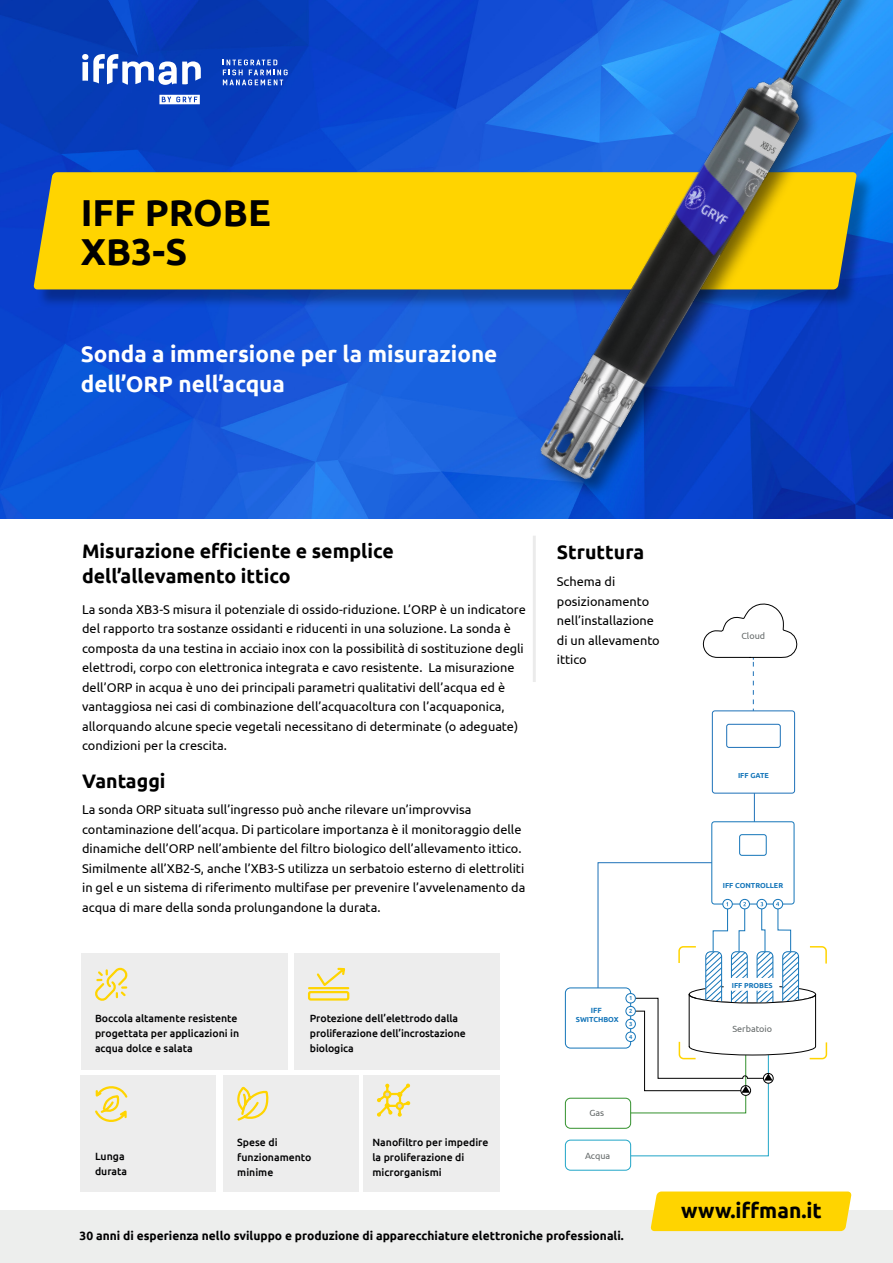
<style>
.page{position:relative;width:893px;height:1263px;background:#fff}
.page>*{position:absolute;margin:0;border:0;box-sizing:border-box;transform-origin:0 0}
.t1{font:700 37.5px "Ubuntu";color:#000}
.t2{font:700 22.5px "Ubuntu";color:#fff}
.t3{font:700 21px "Ubuntu";color:#000}
.t4{font:700 19.5px "Ubuntu";color:#000}
.t5{font:12.75px/19.5px "Ubuntu";color:#000}
.t6{font:700 12px "Ubuntu";color:#000001}
.t7{font:500 10.5px/15px "Ubuntu";color:#000001}
.t8{font:9px "Ubuntu";color:#656a6a}
.t9{font:500 7.95px "Ubuntu";color:#706f6f}
.t10{font:700 7.5px "Ubuntu";color:#1475b9}
.t11{font:700 7.2px "Ubuntu";color:#1475b9}
.t12{font:500 7.2px "Ubuntu";color:#706f6f}
.t13{font:500 5.85px/12.8px "Ubuntu";color:#1475b9;text-align:justify}
</style>
<div class="page">
<img style="left:0;top:0;width:499px;height:518px">
<div style="left:37px;top:174px;width:838px;height:134px;background:#000;opacity:.3"></div>
<div style="left:32px;top:172px;width:467px;height:117px;background:#ffd400"></div>
<div style="left:565px;top:1098px;width:66px;height:30px;border:1px solid #33912d;border-radius:5px"></div>
<div style="left:565px;top:987px;width:66px;height:61px;border:1px solid #1475b9;border-radius:5px"></div>
<div style="left:565px;top:1140px;width:66px;height:30px;border:1px solid #20a5c7;border-radius:5px"></div>
<svg style="left:702px;top:603px;width:96px;height:190px"></svg>
<svg style="left:598px;top:793px;width:230px;height:363px"></svg>
<div style="left:724px;top:978px;width:55px;height:13px;background:#fff;border-radius:2px"></div>
<div style="left:731px;top:632px;width:45px;height:7px;background:#fff"></div>
<div style="left:730px;top:1025px;width:45px;height:7px;background:#fff"></div>
<hr style="left:533px;top:536px;width:3px;height:146px;background:#000">
<div style="left:363px;top:1075px;width:136px;height:117px;background:#ededed"></div>
<div style="left:81px;top:1075px;width:135px;height:117px;background:#ededed"></div>
<div style="left:81px;top:953px;width:206px;height:116px;background:#ededed"></div>
<div style="left:294px;top:953px;width:205px;height:116px;background:#ededed"></div>
<div style="left:223px;top:1075px;width:135px;height:117px;background:#ededed"></div>
<svg style="left:95px;top:967px;width:33px;height:34px"></svg>
<svg style="left:237px;top:1088px;width:32px;height:33px"></svg>
<svg style="left:307px;top:967px;width:43px;height:34px"></svg>
<svg style="left:377px;top:1083px;width:34px;height:34px"></svg>
<svg style="left:95px;top:1086px;width:33px;height:36px"></svg>
<div style="left:587px;top:1109px;width:19px;height:8px;background:#fff"></div>
<div style="left:579px;top:1152px;width:38px;height:7px;background:#fff"></div>
<div style="left:0;top:1211px;width:893px;height:52px;background:#edeeed"></div>
<div style="left:650px;top:1191px;width:202px;height:40px;background:#ffd400"></div>
<img style="left:499px;top:0;width:394px;height:519px">
<svg style="left:159px;top:95px;width:41px;height:9px"></svg>
<svg style="left:82px;top:54px;width:119px;height:31px"></svg>
<svg style="left:223px;top:60px;width:65px;height:25px;background:#4069c9"></svg>
<p class="t1" style="left:81px;top:190px;width:191px">IFF PROBE</p>
<p class="t1" style="left:81px;top:229px;width:108px">XB3-S</p>
<p class="t2" style="left:81px;top:340px;width:418px">Sonda a immersione per la misurazione</p>
<p class="t2" style="left:81px;top:370px;width:206px">dell’ORP nell’acqua</p>
<p class="t4" style="left:82px;top:539px;width:313px">Misurazione efficiente e semplice</p>
<p class="t4" style="left:82px;top:564px;width:210px">dell’allevamento ittico</p>
<p class="t5" style="left:82px;top:599px;width:445px">La sonda XB3-S misura il potenziale di ossido-riduzione. L’ORP è un indicatore del rapporto tra sostanze ossidanti e riducenti in una soluzione. La sonda è composta da una testina in acciaio inox con la possibilità di sostituzione degli elettrodi, corpo con elettronica integrata e cavo resistente. La misurazione dell’ORP in acqua è uno dei principali parametri qualitativi dell’acqua ed è vantaggiosa nei casi di combinazione dell’acquacoltura con l’acquaponica, allorquando alcune specie vegetali necessitano di determinate (o adeguate) condizioni per la crescita.</p>
<p class="t4" style="left:82px;top:769px;width:85px">Vantaggi</p>
<p class="t5" style="left:82px;top:799px;width:391px">La sonda ORP situata sull’ingresso può anche rilevare un’improvvisa</p>
<p class="t5" style="left:82px;top:819px;width:445px">contaminazione dell’acqua. Di particolare importanza è il monitoraggio delle dinamiche dell’ORP nell’ambiente del filtro biologico dell’allevamento ittico.<br>Similmente all’XB2-S, anche l’XB3-S utilizza un serbatoio esterno di elettroliti in gel e un sistema di riferimento multifase per prevenire l’avvelenamento da acqua di mare della sonda prolungandone la durata.</p>
<p class="t4" style="left:557px;top:540px;width:89px">Struttura</p>
<p class="t5" style="left:557px;top:571px;width:60px">Schema di</p>
<p class="t5" style="left:557px;top:591px;width:104px">posizionamento nell’installazione di un allevamento ittico</p>
<p class="t8" style="left:741px;top:631px;width:25px">Cloud</p>
<p class="t9" style="left:740px;top:632px;width:28px">CLOUD</p>
<p class="t11" style="left:738px;top:771px;width:32px">IFF GATE</p>
<p class="t11" style="left:723px;top:881px;width:62px">IFF CONTROLLER</p>
<p class="t7" style="left:95px;top:1011px;width:146px">Boccola altamente resistente progettata per applicazioni in acqua dolce e salata</p>
<p class="t7" style="left:310px;top:1011px;width:158px">Protezione dell’elettrodo dalla proliferazione dell’incrostazione biologica</p>
<p class="t7" style="left:95px;top:1148px;width:31px">Lunga</p>
<p class="t7" style="left:95px;top:1163px;width:34px">durata</p>
<p class="t7" style="left:237px;top:1134px;width:42px">Spese di</p>
<p class="t7" style="left:237px;top:1149px;width:76px">funzionamento minime</p>
<p class="t7" style="left:372px;top:1134px;width:117px">Nanofiltro per impedire la proliferazione di microrganismi</p>
<p class="t10" style="left:591px;top:1006px;width:12px">IFF</p>
<p class="t11" style="left:576px;top:1015px;width:44px">SWITCHBOX</p>
<p class="t13" style="left:629px;top:991px;width:5px">1<br>2<br>3<br>4</p>
<p class="t8" style="left:589px;top:1107px;width:16px">Gas</p>
<p class="t8" style="left:585px;top:1150px;width:27px">Acqua</p>
<p class="t12" style="left:590px;top:1109px;width:15px">GAS</p>
<p class="t12" style="left:584px;top:1151px;width:26px">WATER</p>
<p class="t6" style="left:80px;top:1229px;width:546px">30 anni di esperienza nello sviluppo e produzione di apparecchiature elettroniche professionali.</p>
<p class="t11" style="left:732px;top:981px;width:42px">IFF PROBES</p>
<p class="t8" style="left:732px;top:1023px;width:41px">Serbatoio</p>
<p class="t12" style="left:744px;top:1025px;width:20px">TANK</p>
<p class="t3" style="left:681px;top:1197px;width:142px">www.iffman.it</p>
</div>
